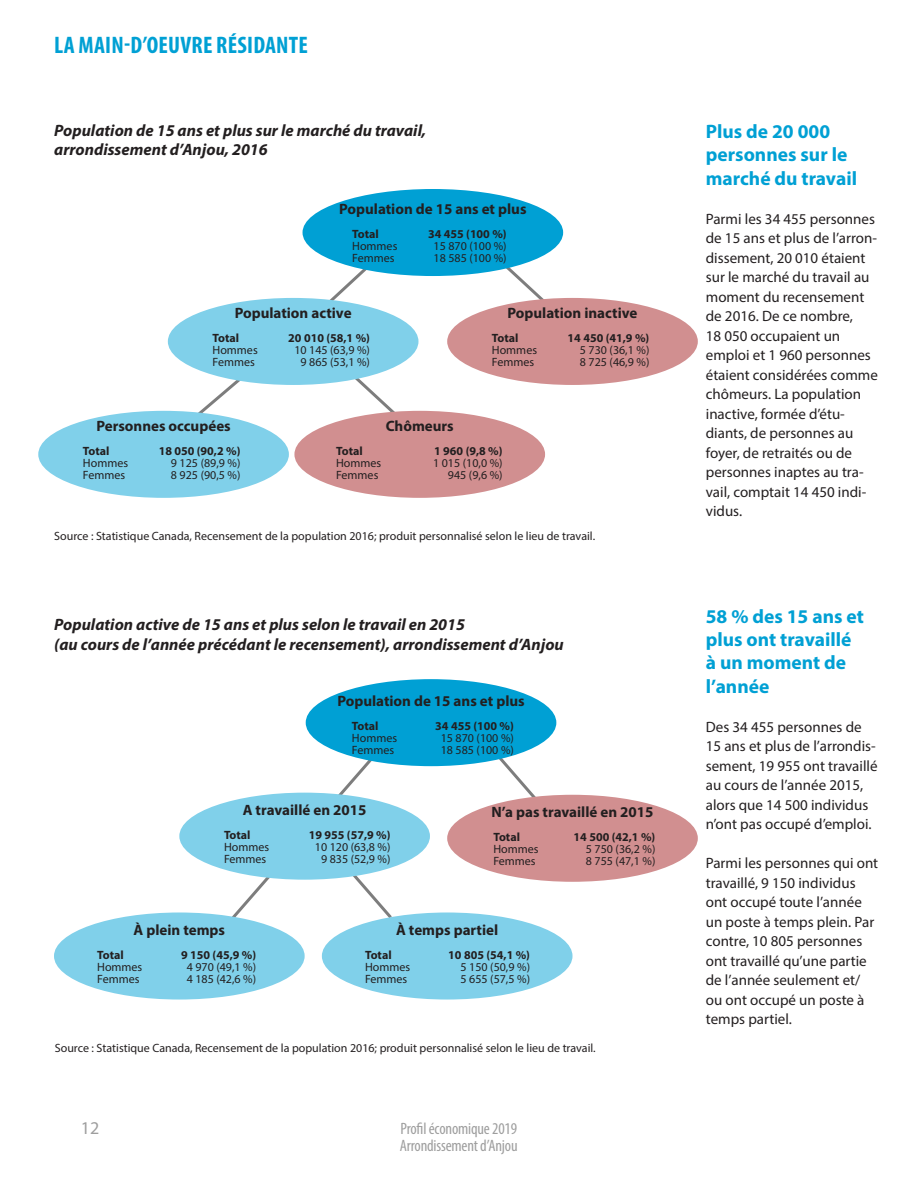
<style>
.page{position:relative;width:918px;height:1188px;background:#fff}
.page>*{position:absolute;margin:0;border:0;box-sizing:border-box;transform-origin:0 0}
.t1{font:700 condensed 24px "Myriad Pro";letter-spacing:.01em;color:#00a0d4}
.t2{font:700 19.5px/23.4px "Myriad Pro";color:#00a0d4}
.t3{font:18px "Myriad Pro";color:#9e9e9e}
.t4{font:italic 700 16.5px "Myriad Pro";color:#231f20}
.t5{font:condensed 16.5px/16.5px "Myriad Pro";letter-spacing:-.01em;color:#9e9e9e}
.t6{font:15px/19.5px "Myriad Pro";color:#231f20}
.t7{font:700 15px "Myriad Pro";color:#231f20}
.Source{font:12px "Myriad Pro";color:#231f20}
.t8{font:700 12px "Myriad Pro";color:#231f20}
</style>
<div class="page">
<svg style="left:350px;top:372px;width:50px;height:46px"></svg>
<svg style="left:500px;top:259px;width:48px;height:47px"></svg>
<svg style="left:194px;top:368px;width:57px;height:50px"></svg>
<svg style="left:326px;top:259px;width:49px;height:47px"></svg>
<div style="left:303px;top:189px;width:260px;height:87px;background:#00a0d4;border-radius:50%"></div>
<div style="left:168px;top:298px;width:250px;height:87px;background:#80d0ea;border-radius:50%"></div>
<div style="left:447px;top:298px;width:251px;height:87px;background:#d18f90;border-radius:50%"></div>
<div style="left:38px;top:411px;width:251px;height:87px;background:#80d0ea;border-radius:50%"></div>
<div style="left:294px;top:411px;width:251px;height:87px;background:#d18f90;border-radius:50%"></div>
<svg style="left:460px;top:733px;width:93px;height:86px"></svg>
<svg style="left:212px;top:752px;width:183px;height:190px"></svg>
<div style="left:306px;top:679px;width:250px;height:87px;background:#00a0d4;border-radius:50%"></div>
<div style="left:179px;top:793px;width:251px;height:87px;background:#80d0ea;border-radius:50%"></div>
<div style="left:447px;top:795px;width:251px;height:87px;background:#d18f90;border-radius:50%"></div>
<div style="left:54px;top:913px;width:251px;height:87px;background:#80d0ea;border-radius:50%"></div>
<div style="left:322px;top:913px;width:251px;height:87px;background:#80d0ea;border-radius:50%"></div>
<p class="t1" style="left:54px;top:30px;width:255px">LA MAIN-D’OEUVRE RÉSIDANTE</p>
<p class="t4" style="left:54px;top:119px;width:373px">Population de 15 ans et plus sur le marché du travail,</p>
<p class="t4" style="left:54px;top:139px;width:215px">arrondissement d’Anjou, 2016</p>
<p class="t7" style="left:339px;top:200px;width:189px">Population de 15 ans et plus</p>
<p class="t8" style="left:352px;top:227px;width:28px">Total</p>
<p class="t8" style="left:428px;top:227px;width:80px">34 455 (100 %)</p>
<p class="Source" style="left:352px;top:239px;width:47px">Hommes</p>
<p class="Source" style="left:434px;top:239px;width:75px">15 870 (100 %)</p>
<p class="Source" style="left:352px;top:251px;width:44px">Femmes</p>
<p class="Source" style="left:434px;top:251px;width:75px">18 585 (100 %)</p>
<p class="t7" style="left:235px;top:303px;width:118px">Population active</p>
<p class="t8" style="left:213px;top:330px;width:28px">Total</p>
<p class="t8" style="left:288px;top:330px;width:83px">20 010 (58,1 %)</p>
<p class="Source" style="left:213px;top:343px;width:47px">Hommes</p>
<p class="Source" style="left:294px;top:343px;width:77px">10 145 (63,9 %)</p>
<p class="Source" style="left:213px;top:355px;width:44px">Femmes</p>
<p class="Source" style="left:301px;top:355px;width:71px">9 865 (53,1 %)</p>
<p class="t7" style="left:508px;top:303px;width:131px">Population inactive</p>
<p class="t8" style="left:492px;top:330px;width:28px">Total</p>
<p class="t8" style="left:568px;top:330px;width:83px">14 450 (41,9 %)</p>
<p class="Source" style="left:492px;top:343px;width:47px">Hommes</p>
<p class="Source" style="left:580px;top:343px;width:71px">5 730 (36,1 %)</p>
<p class="Source" style="left:492px;top:355px;width:44px">Femmes</p>
<p class="Source" style="left:580px;top:355px;width:71px">8 725 (46,9 %)</p>
<p class="t7" style="left:96px;top:416px;width:136px">Personnes occupées</p>
<p class="t8" style="left:83px;top:443px;width:28px">Total</p>
<p class="t8" style="left:159px;top:443px;width:83px">18 050 (90,2 %)</p>
<p class="Source" style="left:83px;top:455px;width:47px">Hommes</p>
<p class="Source" style="left:171px;top:455px;width:71px">9 125 (89,9 %)</p>
<p class="Source" style="left:83px;top:467px;width:44px">Femmes</p>
<p class="Source" style="left:171px;top:467px;width:71px">8 925 (90,5 %)</p>
<p class="t7" style="left:386px;top:416px;width:70px">Chômeurs</p>
<p class="t8" style="left:336px;top:443px;width:28px">Total</p>
<p class="t8" style="left:434px;top:443px;width:70px">1 960 (9,8 %)</p>
<p class="Source" style="left:336px;top:455px;width:47px">Hommes</p>
<p class="Source" style="left:433px;top:455px;width:71px">1 015 (10,0 %)</p>
<p class="Source" style="left:336px;top:467px;width:44px">Femmes</p>
<p class="Source" style="left:448px;top:467px;width:56px">945 (9,6 %)</p>
<p class="Source" style="left:54px;top:529px;width:542px">Source : Statistique Canada, Recensement de la population 2016; produit personnalisé selon le lieu de travail.</p>
<p class="t4" style="left:54px;top:613px;width:412px">Population active de 15 ans et plus selon le travail en 2015</p>
<p class="t4" style="left:54px;top:633px;width:511px">(au cours de l’année précédant le recensement), arrondissement d’Anjou</p>
<p class="t7" style="left:337px;top:691px;width:189px">Population de 15 ans et plus</p>
<p class="t8" style="left:352px;top:718px;width:28px">Total</p>
<p class="t8" style="left:435px;top:718px;width:80px">34 455 (100 %)</p>
<p class="Source" style="left:352px;top:730px;width:47px">Hommes</p>
<p class="Source" style="left:441px;top:730px;width:75px">15 870 (100 %)</p>
<p class="Source" style="left:352px;top:742px;width:44px">Femmes</p>
<p class="Source" style="left:441px;top:742px;width:75px">18 585 (100 %)</p>
<p class="t7" style="left:243px;top:800px;width:125px">A travaillé en 2015</p>
<p class="t8" style="left:224px;top:827px;width:28px">Total</p>
<p class="t8" style="left:309px;top:827px;width:83px">19 955 (57,9 %)</p>
<p class="Source" style="left:224px;top:839px;width:47px">Hommes</p>
<p class="Source" style="left:315px;top:839px;width:77px">10 120 (63,8 %)</p>
<p class="Source" style="left:224px;top:851px;width:44px">Femmes</p>
<p class="Source" style="left:321px;top:851px;width:71px">9 835 (52,9 %)</p>
<p class="t7" style="left:492px;top:802px;width:164px">N’a pas travaillé en 2015</p>
<p class="t8" style="left:493px;top:829px;width:28px">Total</p>
<p class="t8" style="left:574px;top:829px;width:83px">14 500 (42,1 %)</p>
<p class="Source" style="left:493px;top:842px;width:47px">Hommes</p>
<p class="Source" style="left:586px;top:842px;width:71px">5 750 (36,2 %)</p>
<p class="Source" style="left:493px;top:854px;width:44px">Femmes</p>
<p class="Source" style="left:586px;top:854px;width:71px">8 755 (47,1 %)</p>
<p class="t7" style="left:134px;top:920px;width:93px">À plein temps</p>
<p class="t8" style="left:97px;top:947px;width:28px">Total</p>
<p class="t8" style="left:181px;top:947px;width:77px">9 150 (45,9 %)</p>
<p class="Source" style="left:97px;top:959px;width:47px">Hommes</p>
<p class="Source" style="left:187px;top:959px;width:71px">4 970 (49,1 %)</p>
<p class="Source" style="left:97px;top:971px;width:44px">Femmes</p>
<p class="Source" style="left:187px;top:971px;width:71px">4 185 (42,6 %)</p>
<p class="t7" style="left:396px;top:920px;width:104px">À temps partiel</p>
<p class="t8" style="left:365px;top:947px;width:28px">Total</p>
<p class="t8" style="left:448px;top:947px;width:83px">10 805 (54,1 %)</p>
<p class="Source" style="left:365px;top:959px;width:47px">Hommes</p>
<p class="Source" style="left:461px;top:959px;width:71px">5 150 (50,9 %)</p>
<p class="Source" style="left:365px;top:971px;width:44px">Femmes</p>
<p class="Source" style="left:461px;top:971px;width:71px">5 655 (57,5 %)</p>
<p class="Source" style="left:55px;top:1041px;width:542px">Source : Statistique Canada, Recensement de la population 2016; produit personnalisé selon le lieu de travail.</p>
<p class="t3" style="left:81px;top:1117px;width:20px">12</p>
<p class="t5" style="left:400px;top:1120px;width:119px">Profil économique 2019<br>Arrondissement d’Anjou</p>
<p class="t2" style="left:706px;top:119px;width:153px">Plus de 20 000 personnes sur le marché du travail</p>
<p class="t6" style="left:706px;top:209px;width:174px">Parmi les 34 455 personnes de 15 ans et plus de l’arron&shy;dissement, 20 010 étaient sur le marché du travail au moment du recensement de 2016. De ce nombre,<br>18 050 occupaient un emploi et 1 960 personnes étaient considérées comme chômeurs. La population inactive, formée d’étu&shy;diants, de personnes au foyer, de retraités ou de personnes inaptes au tra&shy;vail, comptait 14 450 indi&shy;vidus.</p>
<p class="t2" style="left:706px;top:604px;width:160px">58 % des 15 ans et plus ont travaillé à un moment de l’année</p>
<p class="t6" style="left:706px;top:717px;width:173px">Des 34 455 personnes de<br>15 ans et plus de l’arrondis&shy;sement, 19 955 ont travaillé au cours de l’année 2015, alors que 14 500 individus n’ont pas occupé d’emploi.</p>
<p class="t6" style="left:706px;top:853px;width:174px">Parmi les personnes qui ont travaillé, 9 150 individus ont occupé toute l’année un poste à temps plein. Par contre, 10 805 personnes ont travaillé qu’une partie de l’année seulement et/ ou ont occupé un poste à temps partiel.</p>
</div>
